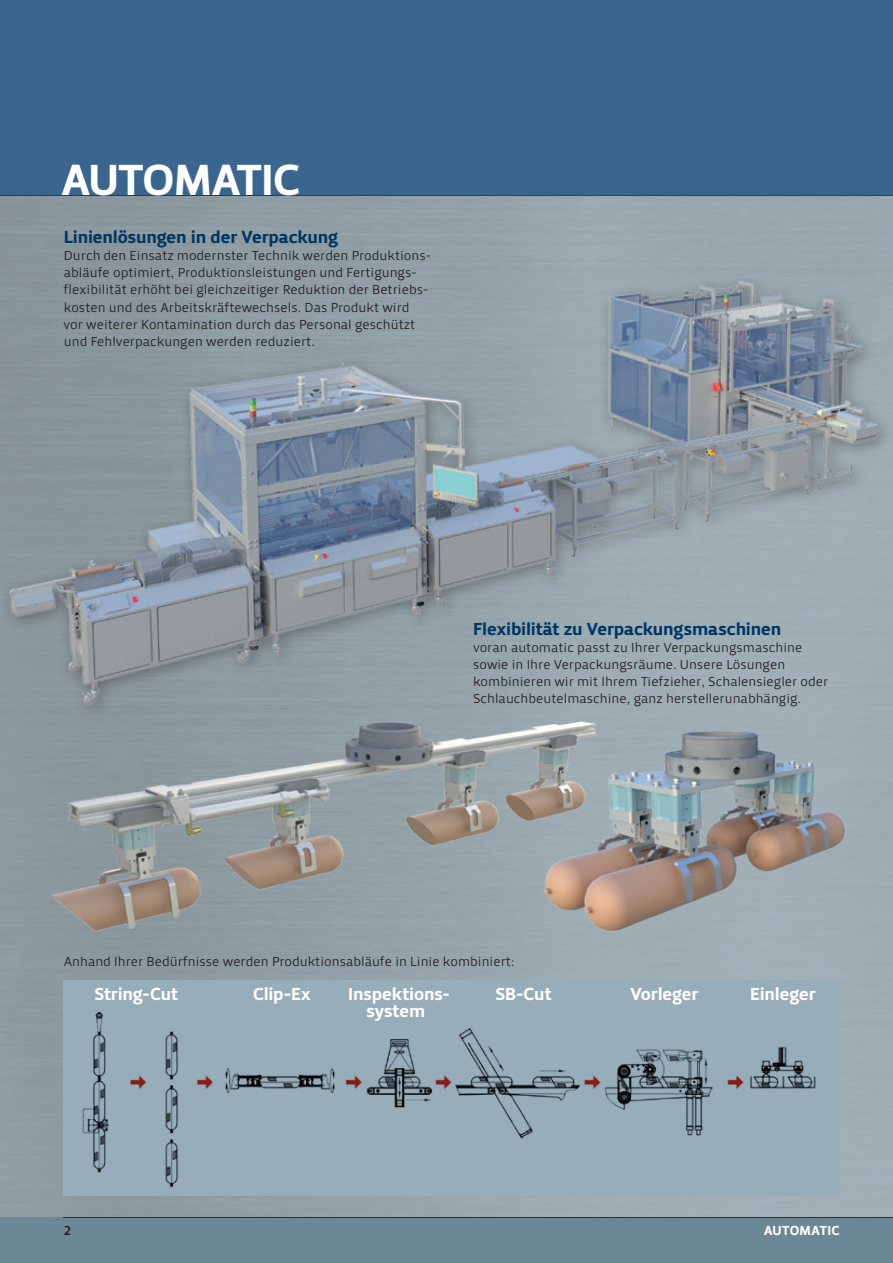
<style>
.page{position:relative;width:893px;height:1263px;background:#fff}
.page>*{position:absolute;margin:0;border:0;box-sizing:border-box;transform-origin:0 0}
.t1{font:45px "Priva Pro Four";letter-spacing:-.015em;color:#fff}
.t2{font:18px "Priva Pro Four";letter-spacing:-.01em;color:#003562}
.t3{font:18px "Priva Pro Four";letter-spacing:-.01em;color:#fff}
.t4{font:13.5px/17px "Priva Pro One";color:#231f20}
.t5{font:13.5px "Priva Pro Four";letter-spacing:.02em;color:#fff}
.t6{font:13.5px "Priva Pro Three";color:#231f20}
</style>
<div class="page">
<div style="left:0;top:196px;width:893px;height:1067px;background:linear-gradient(to right,#89969c,#a0afb7)"></div>
<div style="left:0;top:1217px;width:893px;height:46px;background:#6c8895"></div>
<div style="left:0;top:0;width:893px;height:196px;background:#3a658f"></div>
<hr style="left:63px;top:1215px;width:830px;height:3px;background:#fff">
<hr style="left:63px;top:1216px;width:830px;height:2px;background:#231f20;opacity:.3">
<img style="left:0;top:257px;width:893px;height:461px">
<img style="left:720px;top:718px;width:173px;height:220px">
<img style="left:54px;top:986px;width:791px;height:215px">
<img style="left:0;top:632px;width:720px;height:424px">
<h1 class="t1" style="left:62px;top:152px;width:240px">AUTOMATIC</h1>
<h2 class="t2" style="left:64px;top:226px;width:276px">Linienlösungen in der Verpackung</h2>
<p class="t4" style="left:64px;top:248px;width:369px">Durch den Einsatz modernster Technik werden Produktions&shy;abläufe optimiert, Produktionsleistungen und Fertigungs&shy;flexibilität erhöht bei gleichzeitiger Reduktion der Betriebs&shy;kosten und des Arbeitskräftewechsels. Das Produkt wird vor weiterer Kontamination durch das Personal geschützt und Fehlverpackungen werden reduziert.</p>
<h2 class="t2" style="left:473px;top:617px;width:310px">Flexibilität zu Verpackungsmaschinen</h2>
<p class="t4" style="left:473px;top:639px;width:357px">voran automatic passt zu Ihrer Verpackungsmaschine sowie in Ihre Verpackungsräume. Unsere Lösungen kombinieren wir mit Ihrem Tiefzieher, Schalensiegler oder Schlauchbeutelmaschine, ganz herstellerunabhängig.</p>
<p class="t4" style="left:64px;top:953px;width:452px">Anhand Ihrer Bedürfnisse werden Produktionsabläufe in Linie kombiniert:</p>
<h2 class="t3" style="left:367px;top:1000px;width:60px">system</h2>
<h2 class="t3" style="left:94px;top:983px;width:85px">String-Cut</h2>
<h2 class="t3" style="left:253px;top:983px;width:59px">Clip-Ex</h2>
<h2 class="t3" style="left:348px;top:983px;width:103px">Inspektions-</h2>
<h2 class="t3" style="left:495px;top:983px;width:58px">SB-Cut</h2>
<h2 class="t3" style="left:630px;top:983px;width:70px">Vorleger</h2>
<h2 class="t3" style="left:750px;top:983px;width:67px">Einleger</h2>
<p class="t6" style="left:64px;top:1222px;width:9px">2</p>
<p class="t5" style="left:764px;top:1222px;width:77px">AUTOMATIC</p>
</div>
